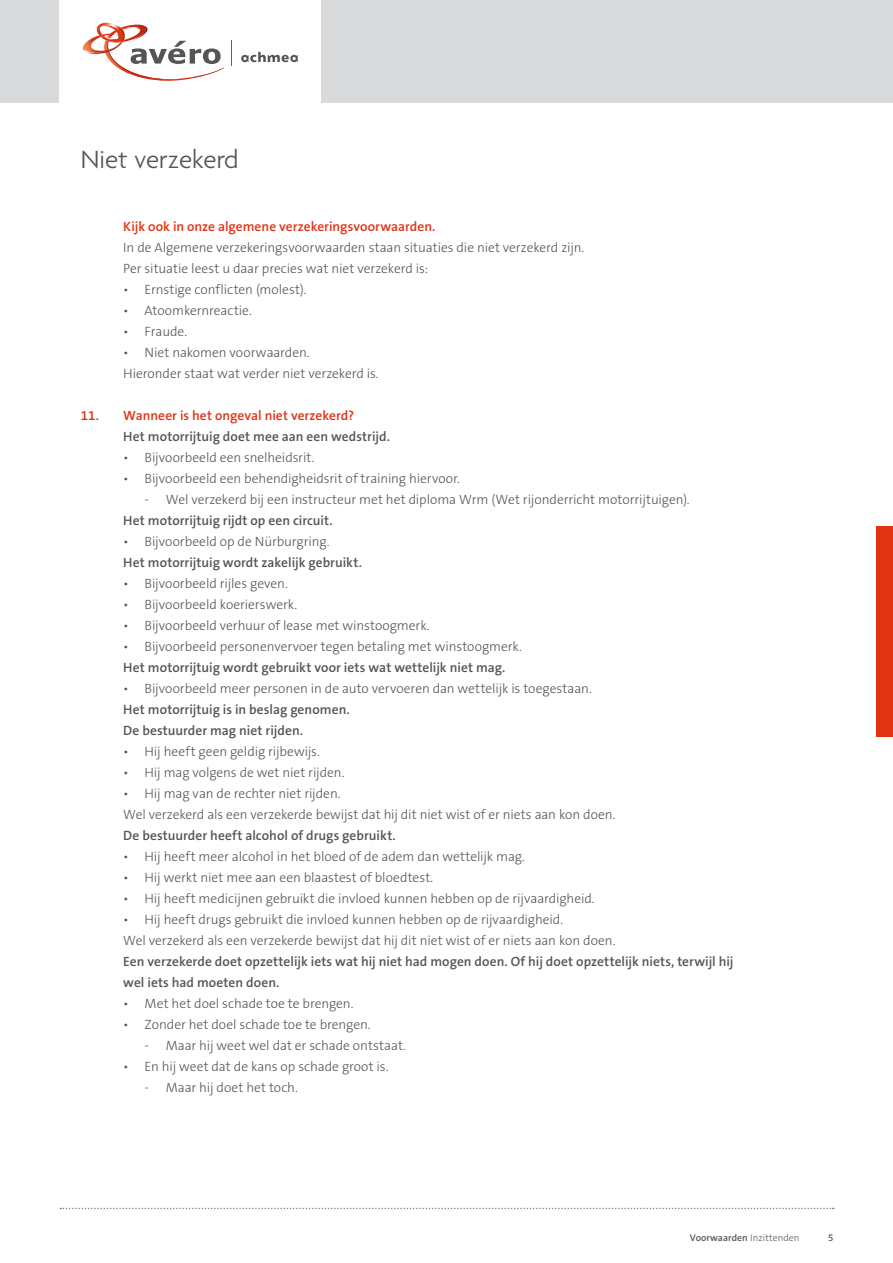
<style>
.page{position:relative;width:893px;height:1263px;background:#fff}
.page>*{position:absolute;margin:0;border:0;box-sizing:border-box;transform-origin:0 0}
.t1{font:300 27px "Agenda";color:#555}
.t2{font:300 13.5px/21px "The Sans B3";letter-spacing:-.005em;color:#555}
.t3{font:600 13.5px/21px "The Sans B6";color:#555}
.t4{font:600 13.5px "The Sans B6";color:#e13214}
.t5{font:600 9.75px "The Sans B6";letter-spacing:.005em;color:#555}
.t6{font:300 9.75px "The Sans B3";color:#555}
.s1{font-family:"The Sans B3";font-weight:300}
</style>
<div class="page">
<div style="left:0;top:0;width:893px;height:103px;background:#d9dadb"></div>
<div style="left:60px;top:0;width:261px;height:103px;background:#fff"></div>
<svg style="left:241px;top:52px;width:57px;height:10px"></svg>
<svg style="left:83px;top:22px;width:141px;height:59px"></svg>
<svg style="left:231px;top:41px;width:1px;height:25px"></svg>
<svg style="left:60px;top:1208px;width:774px;height:1px"></svg>
<div style="left:876px;top:526px;width:17px;height:211px;background:#e13214"></div>
<h1 class="t1" style="left:81px;top:145px;width:159px">Niet verzekerd</h1>
<p class="t4" style="left:123px;top:219px;width:314px">Kijk ook in onze algemene verzekeringsvoorwaarden.</p>
<p class="t2" style="left:123px;top:238px;width:463px">In de Algemene verzekeringsvoorwaarden staan situaties die niet verzekerd zijn.<br>Per situatie leest u daar precies wat niet verzekerd is:</p>
<p class="t2" style="left:123px;top:280px;width:185px">• Ernstige conflicten (molest).</p>
<p class="t2" style="left:123px;top:301px;width:130px">• Atoomkernreactie.</p>
<p class="t2" style="left:123px;top:322px;width:65px">• Fraude.</p>
<p class="t2" style="left:123px;top:343px;width:257px">• Niet nakomen voorwaarden.<br>Hieronder staat wat verder niet verzekerd is.</p>
<p class="t4" style="left:81px;top:408px;width:275px">11. Wanneer is het ongeval niet verzekerd?</p>
<p class="t3" style="left:123px;top:427px;width:268px">Het motorrijtuig doet mee aan een wedstrijd.</p>
<p class="t2" style="left:123px;top:448px;width:193px">• Bijvoorbeeld een snelheidsrit.</p>
<p class="t2" style="left:123px;top:469px;width:338px">• Bijvoorbeeld een behendigheidsrit of training hiervoor.</p>
<p class="t2" style="left:145px;top:490px;width:547px">- Wel verzekerd bij een instructeur met het diploma Wrm (Wet rijonderricht motorrijtuigen).</p>
<p class="t3" style="left:123px;top:511px;width:211px">Het motorrijtuig rijdt op een circuit.</p>
<p class="t2" style="left:123px;top:532px;width:208px">• Bijvoorbeeld op de Nürburgring.</p>
<p class="t3" style="left:123px;top:553px;width:240px">Het motorrijtuig wordt zakelijk gebruikt.</p>
<p class="t2" style="left:123px;top:574px;width:166px">• Bijvoorbeeld rijles geven.</p>
<p class="t2" style="left:123px;top:595px;width:175px">• Bijvoorbeeld koerierswerk.</p>
<p class="t2" style="left:123px;top:616px;width:308px">• Bijvoorbeeld verhuur of lease met winstoogmerk.</p>
<p class="t2" style="left:123px;top:637px;width:400px">• Bijvoorbeeld personenvervoer tegen betaling met winstoogmerk.</p>
<p class="t3" style="left:123px;top:658px;width:384px">Het motorrijtuig wordt gebruikt voor iets wat wettelijk niet mag.</p>
<p class="t2" style="left:123px;top:679px;width:470px">• Bijvoorbeeld meer personen in de auto vervoeren dan wettelijk is toegestaan.</p>
<p class="t3" style="left:123px;top:700px;width:228px">Het motorrijtuig is in beslag genomen.<br>De bestuurder mag niet rijden.</p>
<p class="t2" style="left:123px;top:742px;width:198px">• Hij heeft geen geldig rijbewijs.</p>
<p class="t2" style="left:123px;top:763px;width:223px">• Hij mag volgens de wet niet rijden.</p>
<p class="t2" style="left:123px;top:784px;width:494px">• Hij mag van de rechter niet rijden.<br>Wel verzekerd als een verzekerde bewijst dat hij dit niet wist of er niets aan kon doen.</p>
<p class="t3" style="left:123px;top:826px;width:274px">De bestuurder heeft alcohol of drugs gebruikt.</p>
<p class="t2" style="left:123px;top:847px;width:403px">• Hij heeft meer alcohol in het bloed of de adem dan wettelijk mag.</p>
<p class="t2" style="left:123px;top:868px;width:312px">• Hij werkt niet mee aan een blaastest of bloedtest.</p>
<p class="t2" style="left:123px;top:889px;width:473px">• Hij heeft medicijnen gebruikt die invloed kunnen hebben op de rijvaardigheid.</p>
<p class="t2" style="left:123px;top:910px;width:494px">• Hij heeft drugs gebruikt die invloed kunnen hebben op de rijvaardigheid.<br>Wel verzekerd als een verzekerde bewijst dat hij dit niet wist of er niets aan kon doen.</p>
<p class="t3" style="left:123px;top:952px;width:612px">Een verzekerde doet opzettelijk iets wat hij niet had mogen doen. Of hij doet opzettelijk niets, terwijl hij wel iets had moeten doen.</p>
<p class="t2" style="left:123px;top:994px;width:232px">• Met het doel schade toe te brengen.</p>
<p class="t2" style="left:123px;top:1015px;width:249px">• Zonder het doel schade toe te brengen.</p>
<p class="t2" style="left:145px;top:1036px;width:263px">- Maar hij weet wel dat er schade ontstaat.</p>
<p class="t2" style="left:123px;top:1057px;width:267px">• En hij weet dat de kans op schade groot is.</p>
<p class="t2" style="left:145px;top:1078px;width:155px">- Maar hij doet het toch.</p>
<p class="t5" style="left:690px;top:1232px;width:111px">Voorwaarden <span class="s1">Inzittenden</span></p>
<p class="t6" style="left:828px;top:1233px;width:7px">5</p>
</div>
